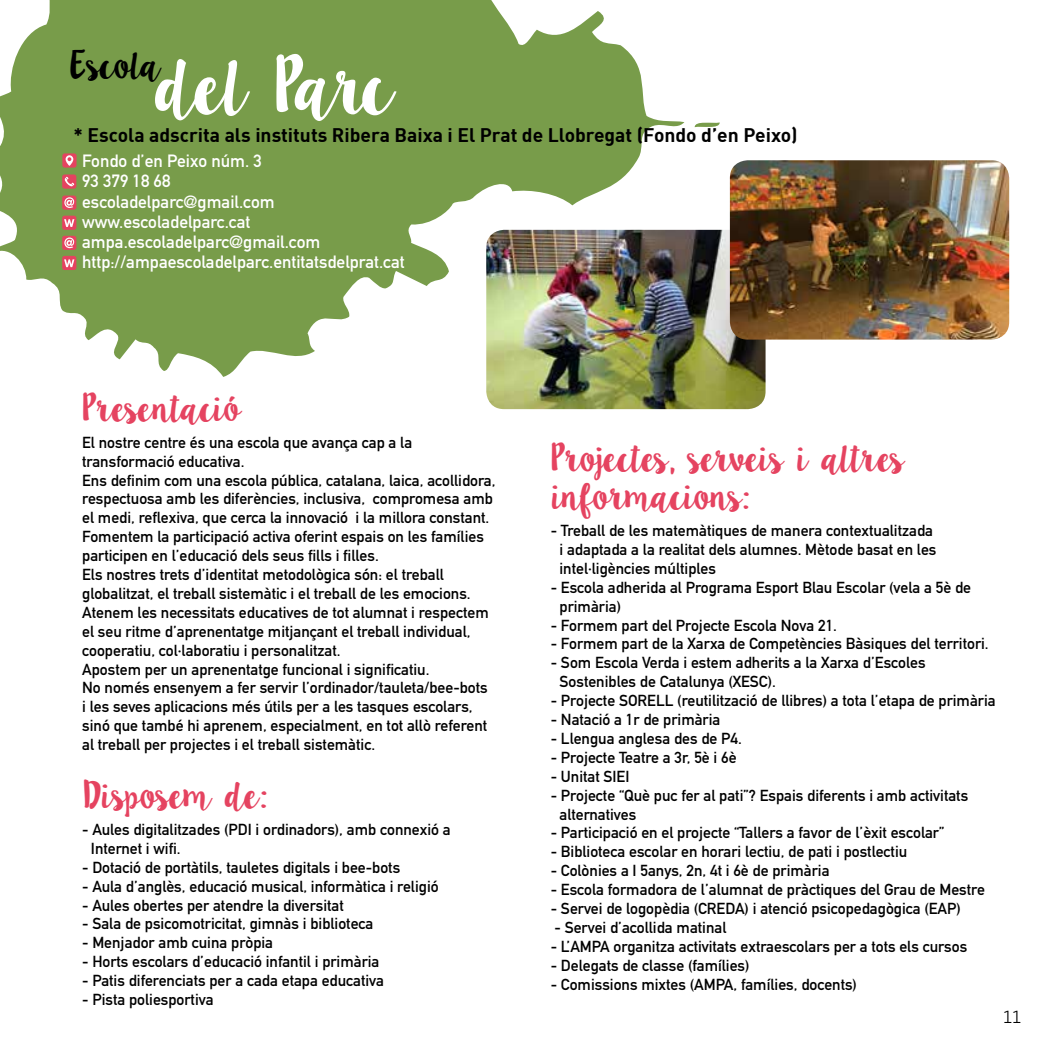
<style>
.page{position:relative;width:1042px;height:1042px;background:#fff}
.page>*{position:absolute;margin:0;border:0;box-sizing:border-box;transform-origin:0 0}
.t1{font:64.75px "Lilly Belle";letter-spacing:-.12em;color:#fff}
.t2{font:31.5px/37.8px "Lilly Belle";letter-spacing:-.1em;color:#e54360}
.t3{font:31.5px "Lilly Belle";letter-spacing:-.09em;color:#000}
.t4{font:700 19.25px "DIN";color:#000}
.t5{font:17.5px/20.1px "DIN Mittelschrift";color:#fff}
.t6{font:17.5px "Abel";color:#000}
.t7{font:15.75px/18.9px "DIN Mittelschrift";color:#000}
</style>
<div class="page">
<svg style="left:0;top:0;width:720px;height:377px;fill:#789c4a"></svg>
<div style="left:62px;top:196px;width:14px;height:14px;background:#e54360;border-radius:2px"></div>
<svg style="left:64px;top:197px;width:10px;height:11px"></svg>
<div style="left:62px;top:153px;width:15px;height:15px;background:#e54360;border-radius:2px"></div>
<svg style="left:66px;top:155px;width:7px;height:11px"></svg>
<div style="left:62px;top:174px;width:14px;height:15px;background:#e54360;border-radius:2px"></div>
<svg style="left:64px;top:176px;width:10px;height:11px"></svg>
<div style="left:62px;top:236px;width:14px;height:14px;background:#e54360;border-radius:2px"></div>
<svg style="left:64px;top:237px;width:10px;height:11px"></svg>
<div style="left:62px;top:216px;width:14px;height:14px;background:#e54360;border-radius:2px"></div>
<svg style="left:64px;top:219px;width:10px;height:8px"></svg>
<div style="left:62px;top:256px;width:14px;height:14px;background:#e54360;border-radius:2px"></div>
<svg style="left:64px;top:259px;width:10px;height:8px"></svg>
<img style="left:486px;top:230px;width:279px;height:179px">
<img style="left:730px;top:160px;width:279px;height:180px">
<h2 class="t3" style="left:69px;top:42px;width:94px">Escola</h2>
<h1 class="t1" style="left:154px;top:39px;width:245px">del Parc</h1>
<p class="t4" style="left:74px;top:123px;width:726px">* Escola adscrita als instituts Ribera Baixa i El Prat de Llobregat (Fondo d’en Peixo)</p>
<p class="t5" style="left:82px;top:151px;width:324px">Fondo d’en Peixo núm. 3<br>93 379 18 68<br>escoladelparc@gmail.com www.escoladelparc.cat ampa.escoladelparc@gmail.com http://ampaescoladelparc.entitatsdelprat.cat</p>
<h2 class="t2" style="left:82px;top:389px;width:162px">Presentació</h2>
<p class="t7" style="left:82px;top:433px;width:415px">El nostre centre és una escola que avança cap a la transformació educativa.<br>Ens definim com una escola pública, catalana, laica, acollidora, respectuosa amb les diferències, inclusiva, compromesa amb el medi, reflexiva, que cerca la innovació i la millora constant.<br>Fomentem la participació activa oferint espais on les famílies participen en l’educació dels seus fills i filles.<br>Els nostres trets d’identitat metodològica són: el treball globalitzat, el treball sistemàtic i el treball de les emocions.<br>Atenem les necessitats educatives de tot alumnat i respectem el seu ritme d’aprenentatge mitjançant el treball individual, cooperatiu, col·laboratiu i personalitzat.<br>Apostem per un aprenentatge funcional i significatiu.<br>No només ensenyem a fer servir l’ordinador/tauleta/bee-bots<br>i les seves aplicacions més útils per a les tasques escolars, sinó que també hi aprenem, especialment, en tot allò referent al treball per projectes i el treball sistemàtic.</p>
<h2 class="t2" style="left:82px;top:776px;width:186px">Disposem de:</h2>
<p class="t7" style="left:91px;top:820px;width:361px;text-indent:-9px">- Aules digitalitzades (PDI i ordinadors), amb connexió a<br>Internet i wifi.</p>
<p class="t7" style="left:82px;top:858px;width:319px">- Dotació de portàtils, tauletes digitals i bee-bots</p>
<p class="t7" style="left:82px;top:877px;width:358px">- Aula d’anglès, educació musical, informàtica i religió</p>
<p class="t7" style="left:82px;top:895px;width:263px">- Aules obertes per atendre la diversitat</p>
<p class="t7" style="left:82px;top:914px;width:293px">- Sala de psicomotricitat, gimnàs i biblioteca</p>
<p class="t7" style="left:82px;top:933px;width:192px">- Menjador amb cuina pròpia</p>
<p class="t7" style="left:82px;top:952px;width:299px">- Horts escolars d’educació infantil i primària</p>
<p class="t7" style="left:82px;top:971px;width:303px">- Patis diferenciats per a cada etapa educativa</p>
<p class="t7" style="left:82px;top:990px;width:133px">- Pista poliesportiva</p>
<h2 class="t2" style="left:551px;top:439px;width:357px">Projectes, serveis i altres informacions:</h2>
<p class="t7" style="left:559px;top:521px;width:378px;text-indent:-9px">- Treball de les matemàtiques de manera contextualitzada i adaptada a la realitat dels alumnes. Mètode basat en les intel·ligències múltiples</p>
<p class="t7" style="left:559px;top:578px;width:413px;text-indent:-9px">- Escola adherida al Programa Esport Blau Escolar (vela a 5è de primària)</p>
<p class="t7" style="left:551px;top:615px;width:288px">- Formem part del Projecte Escola Nova 21.</p>
<p class="t7" style="left:551px;top:634px;width:439px">- Formem part de la Xarxa de Competències Bàsiques del territori.</p>
<p class="t7" style="left:559px;top:653px;width:368px;text-indent:-9px">- Som Escola Verda i estem adherits a la Xarxa d’Escoles<br>Sostenibles de Catalunya (XESC).</p>
<p class="t7" style="left:551px;top:691px;width:446px">- Projecte SORELL (reutilització de llibres) a tota l’etapa de primària</p>
<p class="t7" style="left:551px;top:710px;width:171px">- Natació a 1r de primària</p>
<p class="t7" style="left:551px;top:729px;width:193px">- Llengua anglesa des de P4.</p>
<p class="t7" style="left:551px;top:748px;width:187px">- Projecte Teatre a 3r, 5è i 6è</p>
<p class="t7" style="left:551px;top:767px;width:80px">- Unitat SIEI</p>
<p class="t7" style="left:559px;top:786px;width:410px;text-indent:-9px">- Projecte “Què puc fer al pati”? Espais diferents i amb activitats alternatives</p>
<p class="t7" style="left:551px;top:823px;width:395px">- Participació en el projecte “Tallers a favor de l’èxit escolar”</p>
<p class="t7" style="left:551px;top:842px;width:358px">- Biblioteca escolar en horari lectiu, de pati i postlectiu</p>
<p class="t7" style="left:551px;top:861px;width:280px">- Colònies a I 5anys, 2n, 4t i 6è de primària</p>
<p class="t7" style="left:551px;top:880px;width:436px">- Escola formadora de l’alumnat de pràctiques del Grau de Mestre</p>
<p class="t7" style="left:551px;top:899px;width:412px">- Servei de logopèdia (CREDA) i atenció psicopedagògica (EAP)</p>
<p class="t7" style="left:554px;top:918px;width:173px">- Servei d’acollida matinal</p>
<p class="t7" style="left:551px;top:937px;width:418px">- L’AMPA organitza activitats extraescolars per a tots els cursos</p>
<p class="t7" style="left:551px;top:956px;width:200px">- Delegats de classe (famílies)</p>
<p class="t7" style="left:551px;top:975px;width:308px">- Comissions mixtes (AMPA, famílies, docents)</p>
<p class="t6" style="left:1003px;top:1005px;width:20px">11</p>
</div>
